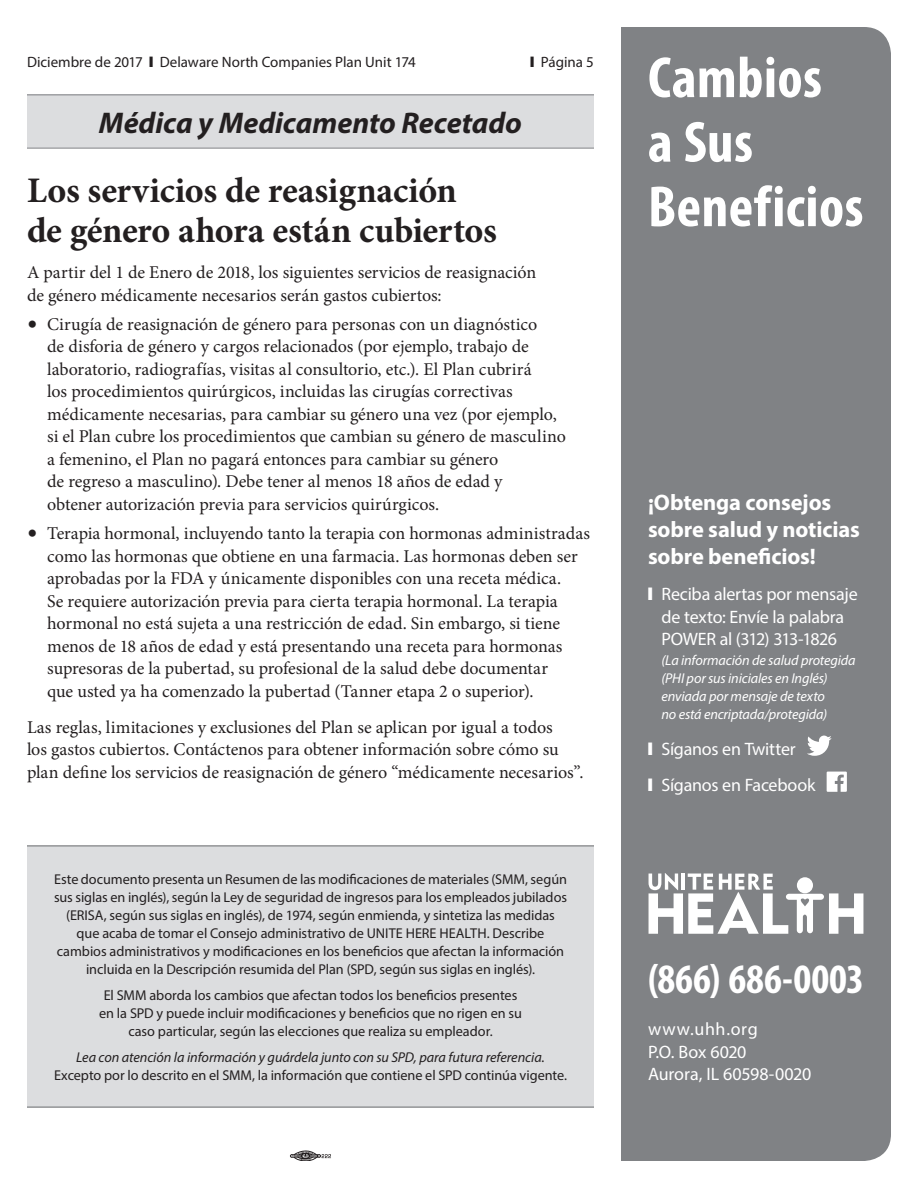
<style>
.page{position:relative;width:918px;height:1188px;background:#fff}
.page>*{position:absolute;margin:0;border:0;box-sizing:border-box;transform-origin:0 0}
.t1{font:700 condensed 58.5px/64.5px "Myriad Pro";letter-spacing:.005em;color:#fff}
.t2{font:700 condensed 42px "Myriad Pro";color:#fff}
.t3{font:700 36px/40.5px "Minion Pro";letter-spacing:-.01em;color:#231f20}
.t4{font:italic 700 30px "Myriad Pro";letter-spacing:-.005em;color:#231f20}
.t5{font:700 22.5px/27px "Myriad Pro";letter-spacing:-.01em;color:#fff}
.t6{font:18px/22.5px "Minion Pro";letter-spacing:-.005em;color:#231f20}
.t7{font:18px/22.5px "Myriad Pro";letter-spacing:-.015em;color:#fff}
.t8{font:15px/19.5px "Myriad Pro";letter-spacing:-.005em;color:#231f20;text-align:center}
.t9{font:14.25px/18px "Myriad Pro";letter-spacing:-.005em;color:#231f20;text-align:center}
.t10{font:italic 14.25px/18px "Myriad Pro";letter-spacing:-.01em;color:#fff}
.t11{font:italic 14.25px "Myriad Pro";letter-spacing:-.005em;color:#231f20}
.s1{font-size:27px}
.s2{font-style:italic}
</style>
<div class="page">
<div style="left:621px;top:27px;width:270px;height:1134px;background:#808285"></div>
<svg style="left:290px;top:1151px;width:41px;height:10px"></svg>
<svg style="left:649px;top:873px;width:214px;height:61px"></svg>
<div style="left:27px;top:846px;width:567px;height:261px;background:#dcdddf"></div>
<hr style="left:27px;top:846px;width:567px;height:1px;background:#808285">
<hr style="left:27px;top:1107px;width:567px;height:1px;background:#808285">
<svg style="left:807px;top:736px;width:25px;height:20px"></svg>
<svg style="left:827px;top:772px;width:20px;height:20px"></svg>
<div style="left:27px;top:94px;width:567px;height:54px;background:#dcdddf"></div>
<hr style="left:27px;top:94px;width:567px;height:1px;background:#808285">
<hr style="left:27px;top:148px;width:567px;height:1px;background:#808285">
<p class="t8" style="left:27px;top:52px;width:390px">Diciembre de 2017 ❙ Delaware North Companies Plan Unit 174</p>
<p class="t8" style="left:530px;top:52px;width:65px">❙ Página 5</p>
<h1 class="t1" style="left:648px;top:44px;width:217px">Cambios<br>a Sus<br>Beneficios</h1>
<h3 class="t4" style="left:99px;top:103px;width:425px">Médica y Medicamento Recetado</h3>
<h3 class="t3" style="left:27px;top:169px;width:472px">Los servicios de reasignación de género ahora están cubiertos</h3>
<p class="t6" style="left:27px;top:261px;width:511px">A partir del 1 de Enero de 2018, los siguientes servicios de reasignación de género médicamente necesarios serán gastos cubiertos:</p>
<p class="t6" style="left:47px;top:313px;width:520px;text-indent:-20px"><span class="s1">•</span> Cirugía de reasignación de género para personas con un diagnóstico<br>de disforia de género y cargos relacionados (por ejemplo, trabajo de laboratorio, radiografías, visitas al consultorio, etc.). El Plan cubrirá<br>los procedimientos quirúrgicos, incluidas las cirugías correctivas médicamente necesarias, para cambiar su género una vez (por ejemplo, si el Plan cubre los procedimientos que cambian su género de masculino a femenino, el Plan no pagará entonces para cambiar su género<br>de regreso a masculino). Debe tener al menos 18 años de edad y<br>obtener autorización previa para servicios quirúrgicos.</p>
<p class="t6" style="left:47px;top:522px;width:544px;text-indent:-20px"><span class="s1">•</span> Terapia hormonal, incluyendo tanto la terapia con hormonas administradas como las hormonas que obtiene en una farmacia. Las hormonas deben ser aprobadas por la FDA y únicamente disponibles con una receta médica.<br>Se requiere autorización previa para cierta terapia hormonal. La terapia hormonal no está sujeta a una restricción de edad. Sin embargo, si tiene menos de 18 años de edad y está presentando una receta para hormonas supresoras de la pubertad, su profesional de la salud debe documentar<br>que usted ya ha comenzado la pubertad (Tanner etapa 2 o superior).</p>
<p class="t6" style="left:27px;top:716px;width:558px">Las reglas, limitaciones y exclusiones del Plan se aplican por igual a todos<br>los gastos cubiertos. Contáctenos para obtener información sobre cómo su plan define los servicios de reasignación de género “médicamente necesarios”.</p>
<p class="t5" style="left:648px;top:488px;width:213px">¡Obtenga consejos sobre salud y noticias sobre beneficios!</p>
<p class="t7" style="left:648px;top:583px;width:211px;text-align:center">❙ Reciba alertas por mensaje de texto: Envíe la palabra<br>POWER al (312) 313-1826</p>
<p class="t10" style="left:662px;top:651px;width:196px">(La información de salud protegida (PHI por sus iniciales en Inglés) enviada por mensaje de texto<br>no está encriptada/protegida)</p>
<p class="t7" style="left:648px;top:731px;width:169px;line-height:36px">❙ Síganos en Twitter<br>❙ Síganos en Facebook</p>
<p class="t9" style="left:54px;top:870px;width:515px">Este documento presenta un Resumen de las modificaciones de materiales (SMM, según sus siglas en inglés), según la Ley de seguridad de ingresos para los empleados jubilados (ERISA, según sus siglas en inglés), de 1974, según enmienda, y sintetiza las medidas que acaba de tomar el Consejo administrativo de UNITE HERE HEALTH. Describe cambios administrativos y modificaciones en los beneficios que afectan la información incluida en la Descripción resumida del Plan (SPD, según sus siglas en inglés).</p>
<p class="t9" style="left:99px;top:986px;width:424px">El SMM aborda los cambios que afectan todos los beneficios presentes en la SPD y puede incluir modificaciones y beneficios que no rigen en su caso particular, según las elecciones que realiza su empleador.</p>
<p class="t11" style="left:76px;top:1048px;width:470px">Lea con atención la información y guárdela junto con su SPD, para futura referencia.</p>
<p class="t9" style="left:54px;top:1066px;width:515px">Excepto por lo descrito en el SMM, la información que contiene el SPD continúa vigente.</p>
<p class="t8" style="left:60px;top:870px;width:503px">This document constitutes a Summary of Material Modifications (SMM)<br>under the Employee Retirement Income Security Act of 1974, as amended, and summarizes recent actions taken by the Board of Trustees of UNITE HERE HEALTH.<br>It describes benefit and administrative changes affecting the information included in your Summary Plan Description (SPD).</p>
<p class="t8" style="left:64px;top:996px;width:495px">and benefits that don’t apply to you based on your or your employer’s elections.</p>
<p class="t8" style="left:102px;top:1025px;width:419px"><span class="s2">Please read this information carefully; then, keep it with your SPD<br>for future reference.</span> Except as described in this SMM, the information otherwise contained in your SPD continues to apply.</p>
<p class="t7" style="left:648px;top:1017px;width:165px">www.uhh.org<br>P.O. Box 6020<br>Aurora, IL 60598-0020</p>
<h2 class="t2" style="left:648px;top:952px;width:218px">(866) 686-0003</h2>
</div>
